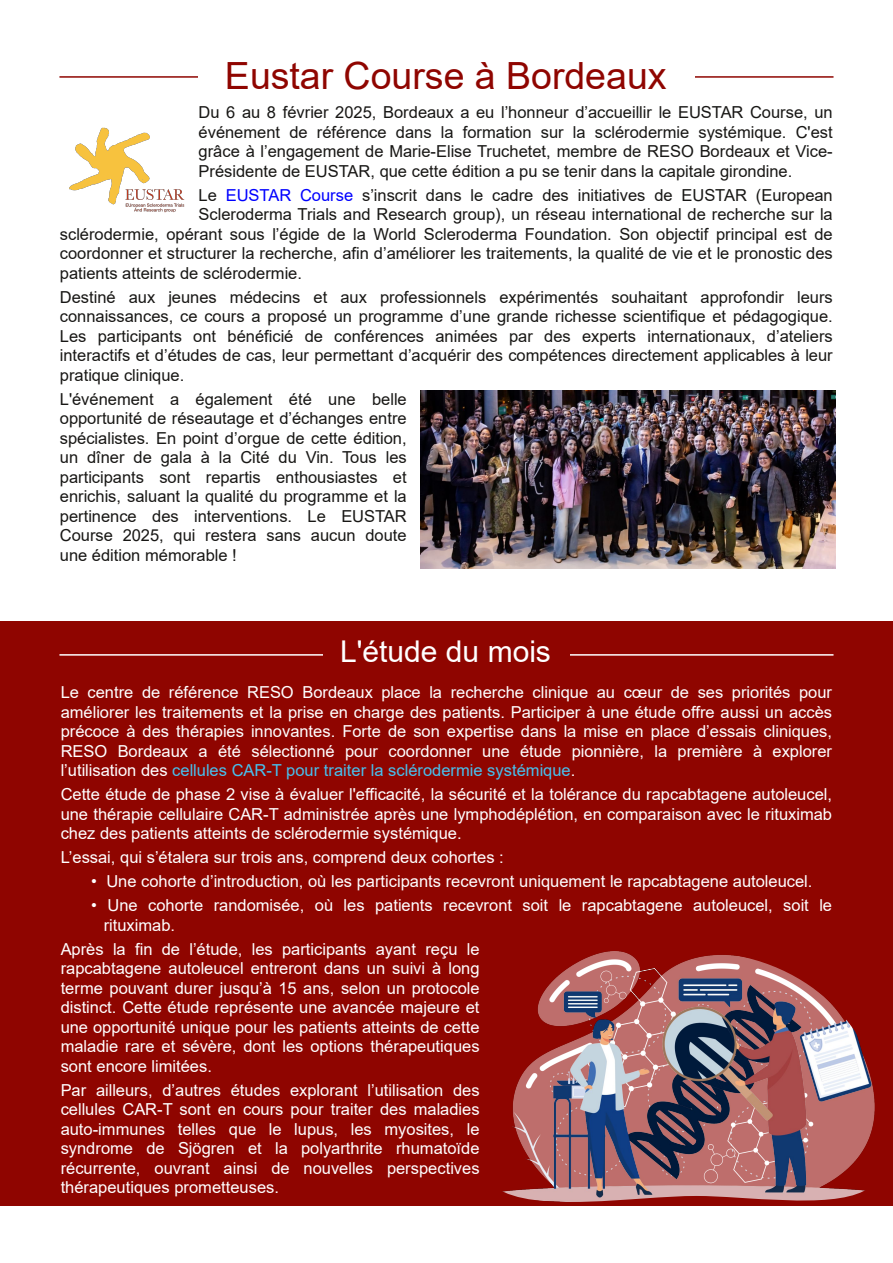
<style>
.page{position:relative;width:893px;height:1263px;background:#fff}
.page>*{position:absolute;margin:0;border:0;box-sizing:border-box;transform-origin:0 0}
.t1{font:37.5px "Arial";color:#8f0500}
.t2{font:30px "Arial";color:#fff}
.t3{font:16.5px/19.5px "Arial";color:#fff;text-align:justify}
.t4{font:16.5px/19.5px "Arial";color:#181715;text-align:justify}
.s1{color:#00f}
.s2{color:#47c0ee}
</style>
<div class="page">
<div style="left:0;top:621px;width:893px;height:584px;background:#8f0500"></div>
<hr style="left:59px;top:654px;width:774px;height:2px;background:#fff">
<div style="left:323px;top:640px;width:247px;height:35px;background:#8f0500"></div>
<hr style="left:59px;top:76px;width:774px;height:2px;background:#8f0500">
<div style="left:198px;top:62px;width:497px;height:36px;background:#fff"></div>
<img style="left:502px;top:952px;width:373px;height:250px">
<img style="left:421px;top:390px;width:414px;height:179px">
<img style="left:69px;top:127px;width:116px;height:86px">
<h1 class="t1" style="left:225px;top:55px;width:443px">Eustar Course à Bordeaux</h1>
<p class="t4" style="left:199px;top:103px;width:636px">Du 6 au 8 février 2025, Bordeaux a eu l’honneur d’accueillir le EUSTAR Course, un événement de référence dans la formation sur la sclérodermie systémique. C'est grâce à l’engagement de Marie-Elise Truchetet, membre de RESO Bordeaux et Vice-Présidente de EUSTAR, que cette édition a pu se tenir dans la capitale girondine.</p>
<p class="t4" style="left:199px;top:185px;width:636px">Le <span class="s1">EUSTAR Course</span> s’inscrit dans le cadre des initiatives de EUSTAR (European</p>
<p class="t4" style="left:199px;top:205px;width:636px">Scleroderma Trials and Research group), un réseau international de recherche sur la</p>
<p class="t4" style="left:60px;top:224px;width:774px">sclérodermie, opérant sous l’égide de la World Scleroderma Foundation. Son objectif principal est de</p>
<p class="t4" style="left:60px;top:244px;width:774px">coordonner et structurer la recherche, afin d’améliorer les traitements, la qualité de vie et le pronostic des</p>
<p class="t4" style="left:60px;top:263px;width:244px">patients atteints de sclérodermie.</p>
<p class="t4" style="left:60px;top:287px;width:774px">Destiné aux jeunes médecins et aux professionnels expérimentés souhaitant approfondir leurs connaissances, ce cours a proposé un programme d’une grande richesse scientifique et pédagogique.<br>Les participants ont bénéficié de conférences animées par des experts internationaux, d’ateliers interactifs et d’études de cas, leur permettant d’acquérir des compétences directement applicables à leur pratique clinique.</p>
<p class="t4" style="left:60px;top:389px;width:348px">L'événement a également été une belle opportunité de réseautage et d’échanges entre spécialistes. En point d’orgue de cette édition, un dîner de gala à la Cité du Vin. Tous les participants sont repartis enthousiastes et enrichis, saluant la qualité du programme et la pertinence des interventions. Le EUSTAR Course 2025, qui restera sans aucun doute une édition mémorable !</p>
<h2 class="t2" style="left:340px;top:634px;width:212px">L'étude du mois</h2>
<p class="t3" style="left:61px;top:683px;width:773px">Le centre de référence RESO Bordeaux place la recherche clinique au cœur de ses priorités pour améliorer les traitements et la prise en charge des patients. Participer à une étude offre aussi un accès précoce à des thérapies innovantes. Forte de son expertise dans la mise en place d’essais cliniques, RESO Bordeaux a été sélectionné pour coordonner une étude pionnière, la première à explorer l’utilisation des <span class="s2">cellules CAR-T pour traiter la sclérodermie systémique</span>.</p>
<p class="t3" style="left:61px;top:785px;width:773px">Cette étude de phase 2 vise à évaluer l'efficacité, la sécurité et la tolérance du rapcabtagene autoleucel, une thérapie cellulaire CAR-T administrée après une lymphodéplétion, en comparaison avec le rituximab chez des patients atteints de sclérodermie systémique.</p>
<p class="t3" style="left:61px;top:848px;width:445px">L’essai, qui s’étalera sur trois ans, comprend deux cohortes :</p>
<p class="t3" style="left:91px;top:872px;width:723px">• Une cohorte d’introduction, où les participants recevront uniquement le rapcabtagene autoleucel.</p>
<p class="t3" style="left:104px;top:896px;width:730px;text-indent:-12px">• Une cohorte randomisée, où les patients recevront soit le rapcabtagene autoleucel, soit le rituximab.</p>
<p class="t3" style="left:61px;top:939px;width:420px">Après la fin de l’étude, les participants ayant reçu le rapcabtagene autoleucel entreront dans un suivi à long terme pouvant durer jusqu’à 15 ans, selon un protocole distinct. Cette étude représente une avancée majeure et une opportunité unique pour les patients atteints de cette maladie rare et sévère, dont les options thérapeutiques sont encore limitées.</p>
<p class="t3" style="left:61px;top:1080px;width:420px">Par ailleurs, d’autres études explorant l’utilisation des cellules CAR-T sont en cours pour traiter des maladies auto-immunes telles que le lupus, les myosites, le syndrome de Sjögren et la polyarthrite rhumatoïde récurrente, ouvrant ainsi de nouvelles perspectives thérapeutiques prometteuses.</p>
</div>
